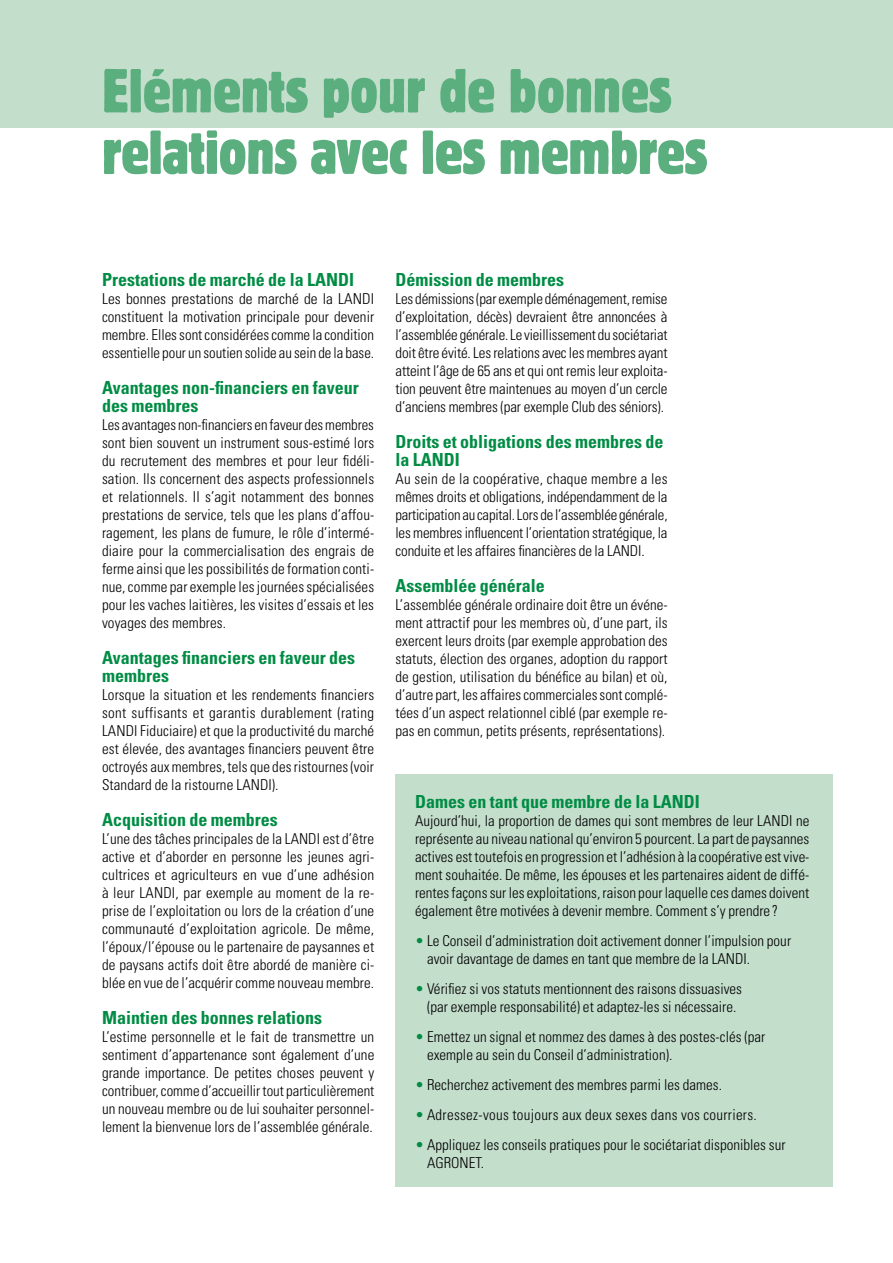
<style>
.page{position:relative;width:893px;height:1263px;background:#fff}
.page>*{position:absolute;margin:0;border:0;box-sizing:border-box;transform-origin:0 0}
.t1{font:condensed 61.5px/61.5px "Block Pro";letter-spacing:-.005em;color:#5bae7e}
.t2{font:700 condensed 18px/18px "Univers LT Std";color:#008c44}
.t3{font:300 condensed 15px/18px "Univers LT Std";color:#000;text-align:justify}
.t4{font:300 condensed 15px "Univers LT Std";letter-spacing:.02em;color:#000}
.s1{color:#008c44}
</style>
<div class="page">
<div style="left:395px;top:774px;width:438px;height:413px;background:#c4decc"></div>
<div style="left:0;top:0;width:893px;height:128px;background:#c4decc"></div>
<h1 class="t1" style="left:102px;top:59px;width:607px">Eléments pour de bonnes relations avec les membres</h1>
<p class="t2" style="left:102px;top:270px;width:253px">Prestations de marché de la LANDI</p>
<p class="t3" style="left:102px;top:290px;width:274px">Les bonnes prestations de marché de la LANDI constituent la motivation principale pour devenir membre. Elles sont considérées comme la condition essentielle pour un soutien solide au sein de la base.</p>
<p class="t2" style="left:102px;top:378px;width:258px">Avantages non-financiers en faveur des membres</p>
<p class="t3" style="left:102px;top:416px;width:274px">Les avantages non-financiers en faveur des membres sont bien souvent un instrument sous-estimé lors du recrutement des membres et pour leur fidéli&shy;sation. Ils concernent des aspects professionnels et relationnels. Il s’agit notamment des bonnes prestations de service, tels que les plans d’affou&shy;ragement, les plans de fumure, le rôle d’intermé&shy;diaire pour la commercialisation des engrais de ferme ainsi que les possibilités de formation conti&shy;nue, comme par exemple les journées spécialisées pour les vaches laitières, les visites d’essais et les voyages des membres.</p>
<p class="t2" style="left:102px;top:648px;width:255px">Avantages financiers en faveur des membres</p>
<p class="t3" style="left:102px;top:686px;width:274px">Lorsque la situation et les rendements financiers sont suffisants et garantis durablement (rating LANDI Fiduciaire) et que la productivité du marché est élevée, des avantages financiers peuvent être octroyés aux membres, tels que des ristournes (voir Standard de la ristourne LANDI).</p>
<p class="t2" style="left:102px;top:810px;width:177px">Acquisition de membres</p>
<p class="t3" style="left:102px;top:830px;width:274px">L’une des tâches principales de la LANDI est d’être active et d’aborder en personne les jeunes agri&shy;cultrices et agriculteurs en vue d’une adhésion à leur LANDI, par exemple au moment de la re&shy;prise de l’exploitation ou lors de la création d’une communauté d’exploitation agricole. De même, l’époux/l’épouse ou le partenaire de paysannes et de paysans actifs doit être abordé de manière ci&shy;blée en vue de l’acquérir comme nouveau membre.</p>
<p class="t2" style="left:102px;top:1008px;width:222px">Maintien des bonnes relations</p>
<p class="t3" style="left:102px;top:1028px;width:274px">L’estime personnelle et le fait de transmettre un sentiment d’appartenance sont également d’une grande importance. De petites choses peuvent y contribuer, comme d’accueillir tout particulièrement un nouveau membre ou de lui souhaiter personnel&shy;lement la bienvenue lors de l’assemblée générale.</p>
<p class="t2" style="left:395px;top:270px;width:170px">Démission de membres</p>
<p class="t3" style="left:395px;top:290px;width:274px">Les démissions (par exemple déménagement, remise d’exploitation, décès) devraient être annoncées à l’assemblée générale. Le vieillissement du sociétariat doit être évité. Les relations avec les membres ayant atteint l’âge de 65 ans et qui ont remis leur exploita&shy;tion peuvent être maintenues au moyen d’un cercle d’anciens membres (par exemple Club des séniors).</p>
<p class="t2" style="left:395px;top:432px;width:269px">Droits et obligations des membres de la LANDI</p>
<p class="t3" style="left:395px;top:470px;width:274px">Au sein de la coopérative, chaque membre a les mêmes droits et obligations, indépendamment de la participation au capital. Lors de l’assemblée générale, les membres influencent l’orientation stratégique, la conduite et les affaires financières de la LANDI.</p>
<p class="t2" style="left:395px;top:576px;width:151px">Assemblée générale</p>
<p class="t3" style="left:395px;top:596px;width:274px">L’assemblée générale ordinaire doit être un événe&shy;ment attractif pour les membres où, d’une part, ils exercent leurs droits (par exemple approbation des statuts, élection des organes, adoption du rapport de gestion, utilisation du bénéfice au bilan) et où, d’autre part, les affaires commerciales sont complé&shy;tées d’un aspect relationnel ciblé (par exemple re&shy;pas en commun, petits présents, représentations).</p>
<p class="t2" style="left:415px;top:792px;width:286px">Dames en tant que membre de la LANDI</p>
<p class="t3" style="left:415px;top:812px;width:396px">Aujourd’hui, la proportion de dames qui sont membres de leur LANDI ne représente au niveau national qu’environ 5 pourcent. La part de paysannes actives est toutefois en progression et l’adhésion à la coopérative est vive&shy;ment souhaitée. De même, les épouses et les partenaires aident de diffé&shy;rentes façons sur les exploitations, raison pour laquelle ces dames doivent également être motivées à devenir membre. Comment s’y prendre ?</p>
<p class="t3" style="left:427px;top:932px;width:366px;text-indent:-12px"><span class="s1">•</span> Le Conseil d’administration doit activement donner l’impulsion pour avoir davantage de dames en tant que membre de la LANDI.</p>
<p class="t3" style="left:415px;top:980px;width:329px;text-align:center"><span class="s1">•</span> Vérifiez si vos statuts mentionnent des raisons dissuasives (par exemple responsabilité) et adaptez-les si nécessaire.</p>
<p class="t3" style="left:427px;top:1028px;width:340px;text-indent:-12px"><span class="s1">•</span> Emettez un signal et nommez des dames à des postes-clés (par exemple au sein du Conseil d’administration).</p>
<p class="t3" style="left:415px;top:1076px;width:309px"><span class="s1">•</span> Recherchez activement des membres parmi les dames.</p>
<p class="t4" style="left:415px;top:1106px;width:343px"><span class="s1">•</span> Adressez-vous toujours aux deux sexes dans vos courriers.</p>
<p class="t3" style="left:427px;top:1136px;width:360px;text-indent:-12px"><span class="s1">•</span> Appliquez les conseils pratiques pour le sociétariat disponibles sur<br>AGRONET.</p>
</div>
